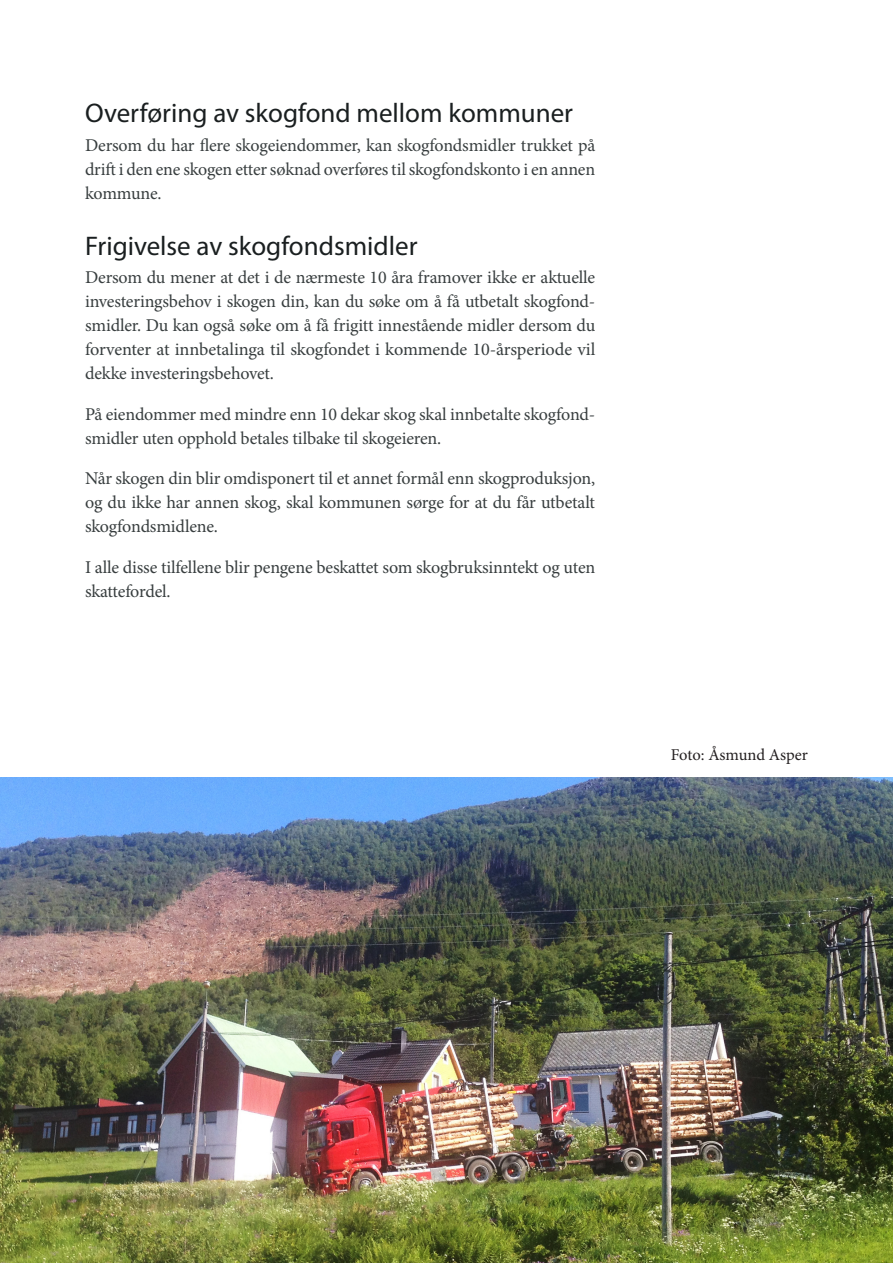
<style>
.page{position:relative;width:893px;height:1263px;background:#fff}
.page>*{position:absolute;margin:0;border:0;box-sizing:border-box;transform-origin:0 0}
.t1{font:27px "Myriad Pro";color:#1a1f20}
.Brødtekst{font:18px/24px "Minion Pro";letter-spacing:-.01em;color:#383e3f;text-align:justify}
.Billedtekst{font:16.5px "Minion Pro";letter-spacing:-.005em;color:#231f20}
</style>
<div class="page">
<img style="left:0;top:777px;width:893px;height:486px">
<h2 class="t1" style="left:85px;top:97px;width:490px">Overføring av skogfond mellom kommuner</h2>
<p class="Brødtekst" style="left:85px;top:133px;width:512px">Dersom du har flere skogeiendommer, kan skogfondsmidler trukket på drift i den ene skogen etter søknad overføres til skogfondskonto i en annen kommune.</p>
<h2 class="t1" style="left:85px;top:229px;width:334px">Frigivelse av skogfondsmidler</h2>
<p class="Brødtekst" style="left:85px;top:265px;width:512px">Dersom du mener at det i de nærmeste 10 åra framover ikke er aktuelle investeringsbehov i skogen din, kan du søke om å få utbetalt skogfond&shy;smidler. Du kan også søke om å få frigitt innestående midler dersom du forventer at innbetalinga til skogfondet i kommende 10-årsperiode vil dekke investeringsbehovet.</p>
<p class="Brødtekst" style="left:85px;top:402px;width:512px">På eiendommer med mindre enn 10 dekar skog skal innbetalte skogfond&shy;smidler uten opphold betales tilbake til skogeieren.</p>
<p class="Brødtekst" style="left:85px;top:466px;width:512px">Når skogen din blir omdisponert til et annet formål enn skogproduksjon, og du ikke har annen skog, skal kommunen sørge for at du får utbetalt skogfondsmidlene.</p>
<p class="Brødtekst" style="left:85px;top:555px;width:512px">I alle disse tilfellene blir pengene beskattet som skogbruksinntekt og uten skattefordel.</p>
<p class="Billedtekst" style="left:671px;top:744px;width:139px">Foto: Åsmund Asper</p>
</div>
